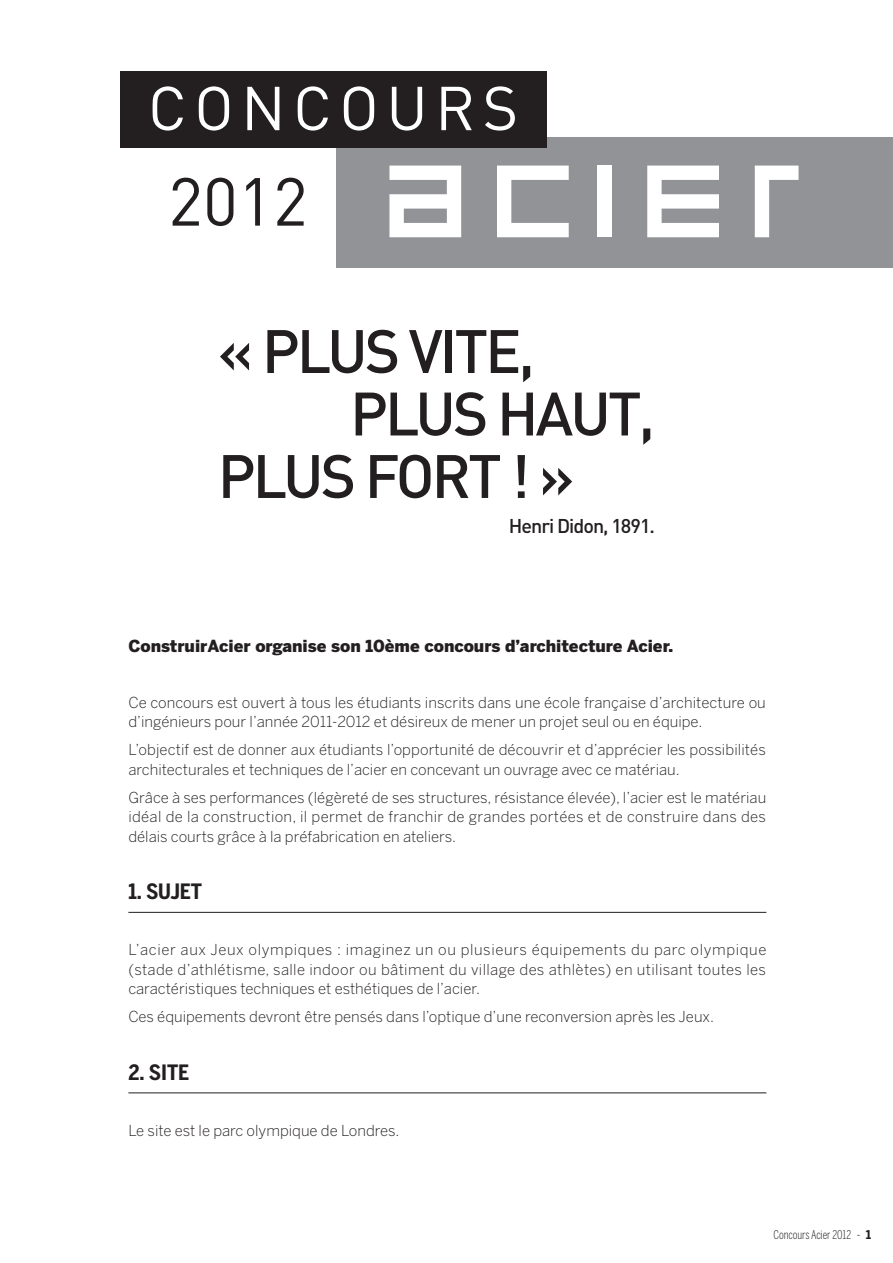
<style>
.page{position:relative;width:893px;height:1263px;background:#fff}
.page>*{position:absolute;margin:0;border:0;box-sizing:border-box;transform-origin:0 0}
.t1{font:146.85px "unborneditrion";color:#fff}
.t2{font:60.9px "DIN";letter-spacing:.12em;color:#fff}
.t3{font:500 60.3px "DIN";letter-spacing:-.05em;color:#231f20}
.t4{font:700 21px "Benton Sans Cond";color:#231f20}
.t5{font:500 19.8px "DIN";letter-spacing:-.05em;color:#231f20}
.t6{font:900 16.5px "Benton Sans";color:#231f20}
.t7{font:300 15px/19.5px "Benton Sans";color:#231f20}
.t8{font:300 12px "Benton Sans Comp";color:#231f20}
.s1{font-family:"DIN";font-size:66.9px;color:#231f20}
.s2{font-family:"Benton Sans"}
.s3{font-family:"Benton Sans";font-weight:700}
</style>
<div class="page">
<hr style="left:128px;top:912px;width:638px;height:1px;background:#231f20">
<hr style="left:128px;top:1092px;width:638px;height:1px;background:#231f20">
<div style="left:337px;top:137px;width:556px;height:130px;background:#919396"></div>
<div style="left:120px;top:71px;width:426px;height:77px;background:#231f20"></div>
<h2 class="t2" style="left:148px;top:70px;width:372px">CONCOURS</h2>
<h1 class="t1" style="left:168px;top:133px;width:660px"><span class="s1">2012</span> ACIER</h1>
<h3 class="t3" style="left:218px;top:313px;width:319px">« PLUS VITE,</h3>
<h3 class="t3" style="left:350px;top:375px;width:306px">PLUS HAUT,</h3>
<h3 class="t3" style="left:218px;top:438px;width:358px">PLUS FORT ! »</h3>
<h3 class="t5" style="left:509px;top:513px;width:148px">HENRI DIDON, 1891.</h3>
<p class="t6" style="left:128px;top:636px;width:546px">ConstruirAcier organise son 10ème concours d’architecture Acier.</p>
<p class="t7" style="left:128px;top:692px;width:639px">Ce concours est ouvert à tous les étudiants inscrits dans une école française d’architecture ou d’ingénieurs pour l’année 2011-2012 et désireux de mener un projet seul ou en équipe.</p>
<p class="t7" style="left:128px;top:740px;width:639px">L’objectif est de donner aux étudiants l’opportunité de découvrir et d’apprécier les possibilités architecturales et techniques de l’acier en concevant un ouvrage avec ce matériau.</p>
<p class="t7" style="left:128px;top:787px;width:639px;text-align:justify">Grâce à ses performances (légèreté de ses structures, résistance élevée), l’acier est le matériau idéal de la construction, il permet de franchir de grandes portées et de construire dans des délais courts grâce à la préfabrication en ateliers.</p>
<h3 class="t4" style="left:128px;top:879px;width:75px">1. SUJET</h3>
<p class="t7" style="left:128px;top:940px;width:639px;text-align:justify">L’acier aux Jeux olympiques : imaginez un ou plusieurs équipements du parc olympique (stade d’athlétisme, salle indoor ou bâtiment du village des athlètes) en utilisant toutes les caractéristiques techniques et esthétiques de l’acier.</p>
<p class="t7" style="left:128px;top:1007px;width:587px">Ces équipements devront être pensés dans l’optique d’une reconversion après les Jeux.</p>
<h3 class="t4" style="left:128px;top:1060px;width:62px">2. SITE</h3>
<p class="t7" style="left:128px;top:1120px;width:273px">Le site est le parc olympique de Londres.</p>
<p class="t8" style="left:773px;top:1228px;width:99px">Concours Acier 2012 <span class="s2">-</span> <span class="s3">1</span></p>
</div>
